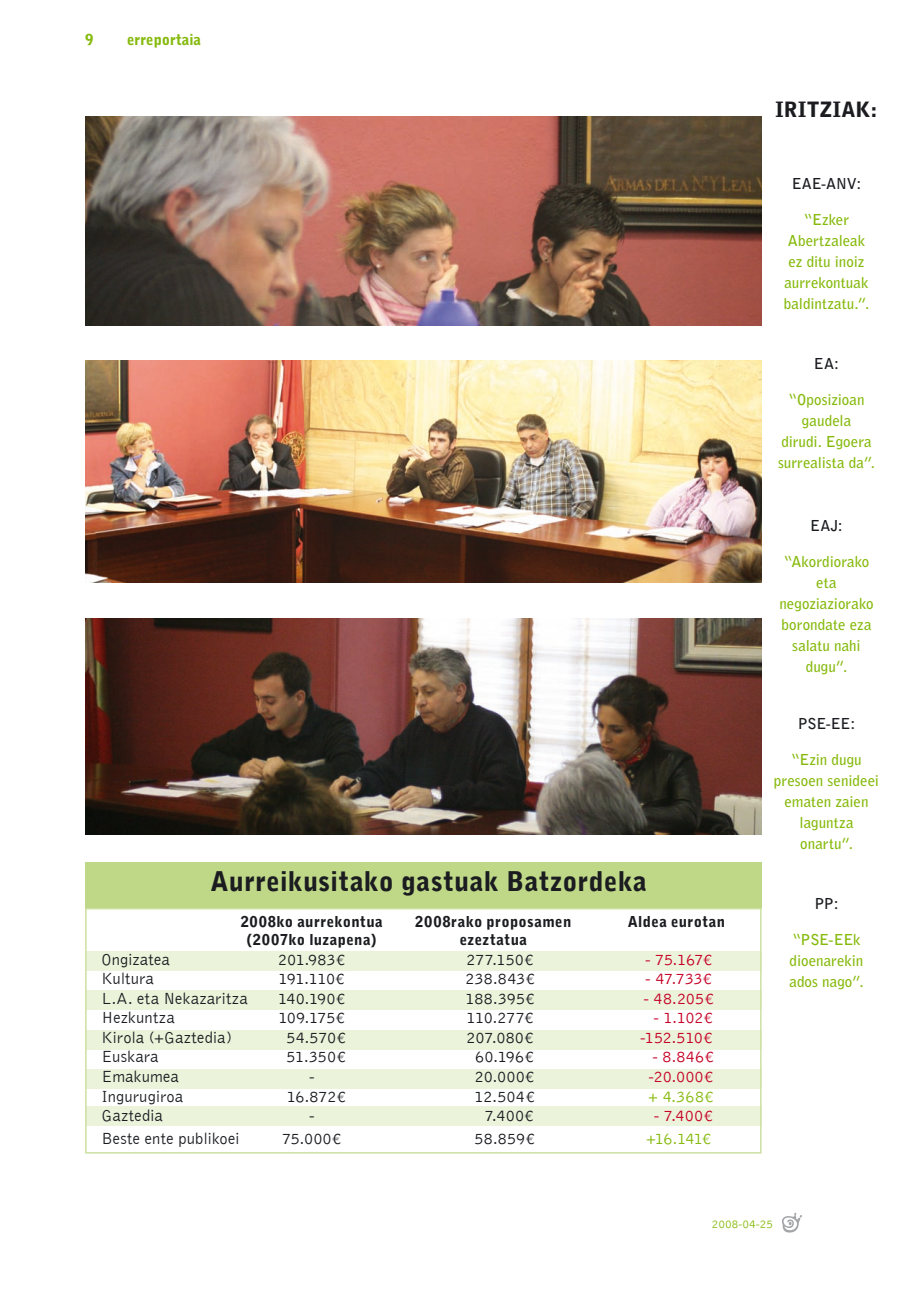
<style>
.page{position:relative;width:919px;height:1289px;background:#fff}
.page>*{position:absolute;margin:0;border:0;box-sizing:border-box;transform-origin:0 0}
.t1{font:900 27px "Bell Gothic";letter-spacing:.015em;color:#1b1c20}
.t2{font:900 21px "Bell Gothic Std";letter-spacing:.015em;color:#1b1c20}
.t3{font:300 16.5px "Bell Gothic";color:#1b1c20}
.t4{font:300 16.5px "Bell Gothic";letter-spacing:-.015em;color:#c60024}
.t5{font:300 16.5px "Bell Gothic";letter-spacing:-.025em;color:#86ba0d}
.t6{font:700 15px/21px "Bell Gothic Std";letter-spacing:.005em;color:#86ba0d;text-align:center}
.t7{font:900 15px "Bell Gothic Std";letter-spacing:.025em;color:#1b1c20}
.t8{font:700 15px "Bell Gothic Std";letter-spacing:-.01em;color:#1b1c20}
.t9{font:900 15px "Bell Gothic Std";color:#86ba0d}
.t10{font:300 12px "Bell Gothic";color:#86ba0d}
</style>
<div class="page">
<svg style="left:781px;top:1212px;width:21px;height:21px"></svg>
<div style="left:86px;top:951px;width:675px;height:20px;background:#ebf3db"></div>
<div style="left:86px;top:990px;width:675px;height:20px;background:#ebf3db"></div>
<div style="left:86px;top:1029px;width:675px;height:20px;background:#ebf3db"></div>
<div style="left:86px;top:1068px;width:675px;height:20px;background:#ebf3db"></div>
<div style="left:86px;top:1106px;width:675px;height:20px;background:#ebf3db"></div>
<div style="left:85px;top:861px;width:676px;height:47px;background:#bfd887"></div>
<img style="left:85px;top:361px;width:676px;height:222px">
<img style="left:85px;top:117px;width:676px;height:208px">
<img style="left:85px;top:618px;width:676px;height:216px">
<div style="left:85px;top:907px;width:676px;height:246px;border:2px solid #cde0a1"></div>
<p class="t9" style="left:85px;top:30px;width:10px">9</p>
<p class="t9" style="left:127px;top:30px;width:75px">erreportaia</p>
<h1 class="t1" style="left:210px;top:865px;width:438px">Aurreikusitako gastuak Batzordeka</h1>
<p class="t7" style="left:241px;top:913px;width:143px">2008ko aurrekontua</p>
<p class="t7" style="left:415px;top:913px;width:157px">2008rako proposamen</p>
<p class="t7" style="left:627px;top:913px;width:99px">Aldea eurotan</p>
<p class="t7" style="left:247px;top:931px;width:131px">(2007ko luzapena)</p>
<p class="t7" style="left:459px;top:931px;width:69px">ezeztatua</p>
<p class="t3" style="left:102px;top:950px;width:70px">Ongizatea</p>
<p class="t3" style="left:278px;top:950px;width:68px">201.983€</p>
<p class="t3" style="left:466px;top:950px;width:69px">277.150€</p>
<p class="t4" style="left:645px;top:950px;width:69px">- 75.167€</p>
<p class="t3" style="left:102px;top:970px;width:54px">Kultura</p>
<p class="t3" style="left:278px;top:970px;width:68px">191.110€</p>
<p class="t3" style="left:465px;top:970px;width:71px">238.843€</p>
<p class="t4" style="left:645px;top:970px;width:68px">- 47.733€</p>
<p class="t3" style="left:102px;top:989px;width:147px">L.A. eta Nekazaritza</p>
<p class="t3" style="left:278px;top:989px;width:69px">140.190€</p>
<p class="t3" style="left:465px;top:989px;width:71px">188.395€</p>
<p class="t4" style="left:643px;top:989px;width:72px">- 48.205€</p>
<p class="t3" style="left:102px;top:1009px;width:74px">Hezkuntza</p>
<p class="t3" style="left:278px;top:1009px;width:68px">109.175€</p>
<p class="t3" style="left:466px;top:1009px;width:69px">110.277€</p>
<p class="t4" style="left:653px;top:1009px;width:61px">- 1.102€</p>
<p class="t3" style="left:102px;top:1028px;width:132px">Kirola (+Gaztedia)</p>
<p class="t3" style="left:286px;top:1028px;width:61px">54.570€</p>
<p class="t3" style="left:466px;top:1028px;width:69px">207.080€</p>
<p class="t4" style="left:640px;top:1028px;width:74px">-152.510€</p>
<p class="t3" style="left:102px;top:1048px;width:58px">Euskara</p>
<p class="t3" style="left:286px;top:1048px;width:61px">51.350€</p>
<p class="t3" style="left:475px;top:1048px;width:60px">60.196€</p>
<p class="t4" style="left:652px;top:1048px;width:63px">- 8.846€</p>
<p class="t3" style="left:102px;top:1067px;width:79px">Emakumea</p>
<p class="t3" style="left:309px;top:1067px;width:7px">-</p>
<p class="t3" style="left:475px;top:1067px;width:61px">20.000€</p>
<p class="t4" style="left:648px;top:1067px;width:66px">-20.000€</p>
<p class="t3" style="left:102px;top:1087px;width:83px">Ingurugiroa</p>
<p class="t3" style="left:287px;top:1087px;width:61px">16.872€</p>
<p class="t3" style="left:474px;top:1087px;width:62px">12.504€</p>
<p class="t5" style="left:648px;top:1087px;width:67px">+ 4.368€</p>
<p class="t3" style="left:102px;top:1106px;width:63px">Gaztedia</p>
<p class="t3" style="left:309px;top:1106px;width:7px">-</p>
<p class="t3" style="left:484px;top:1106px;width:51px">7.400€</p>
<p class="t4" style="left:653px;top:1106px;width:61px">- 7.400€</p>
<p class="t3" style="left:102px;top:1129px;width:140px">Beste ente publikoei</p>
<p class="t3" style="left:282px;top:1129px;width:61px">75.000€</p>
<p class="t3" style="left:474px;top:1129px;width:62px">58.859€</p>
<p class="t5" style="left:646px;top:1129px;width:67px">+16.141€</p>
<p class="t2" style="left:775px;top:97px;width:103px">IRITZIAK:</p>
<p class="t8" style="left:791px;top:174px;width:71px">EAE-ANV:</p>
<p class="t6" style="left:783px;top:209px;width:87px">“Ezker<br>Abertzaleak ez ditu inoiz aurrekontuak baldintzatu.”.</p>
<p class="t8" style="left:813px;top:354px;width:27px">EA:</p>
<p class="t6" style="left:778px;top:389px;width:99px">“Oposizioan gaudela<br>dirudi. Egoera surrealista da”.</p>
<p class="t8" style="left:810px;top:516px;width:34px">EAJ:</p>
<p class="t6" style="left:779px;top:551px;width:96px">“Akordiorako eta negoziaziorako borondate eza salatu nahi dugu”.</p>
<p class="t8" style="left:797px;top:714px;width:59px">PSE-EE:</p>
<p class="t6" style="left:773px;top:749px;width:107px">“Ezin dugu presoen senideei ematen zaien laguntza onartu”.</p>
<p class="t8" style="left:814px;top:894px;width:26px">PP:</p>
<p class="t6" style="left:789px;top:929px;width:76px;text-align:left">“PSE-EEk dioenarekin ados nago”.</p>
<p class="t10" style="left:711px;top:1217px;width:63px">2008-04-25</p>
</div>
